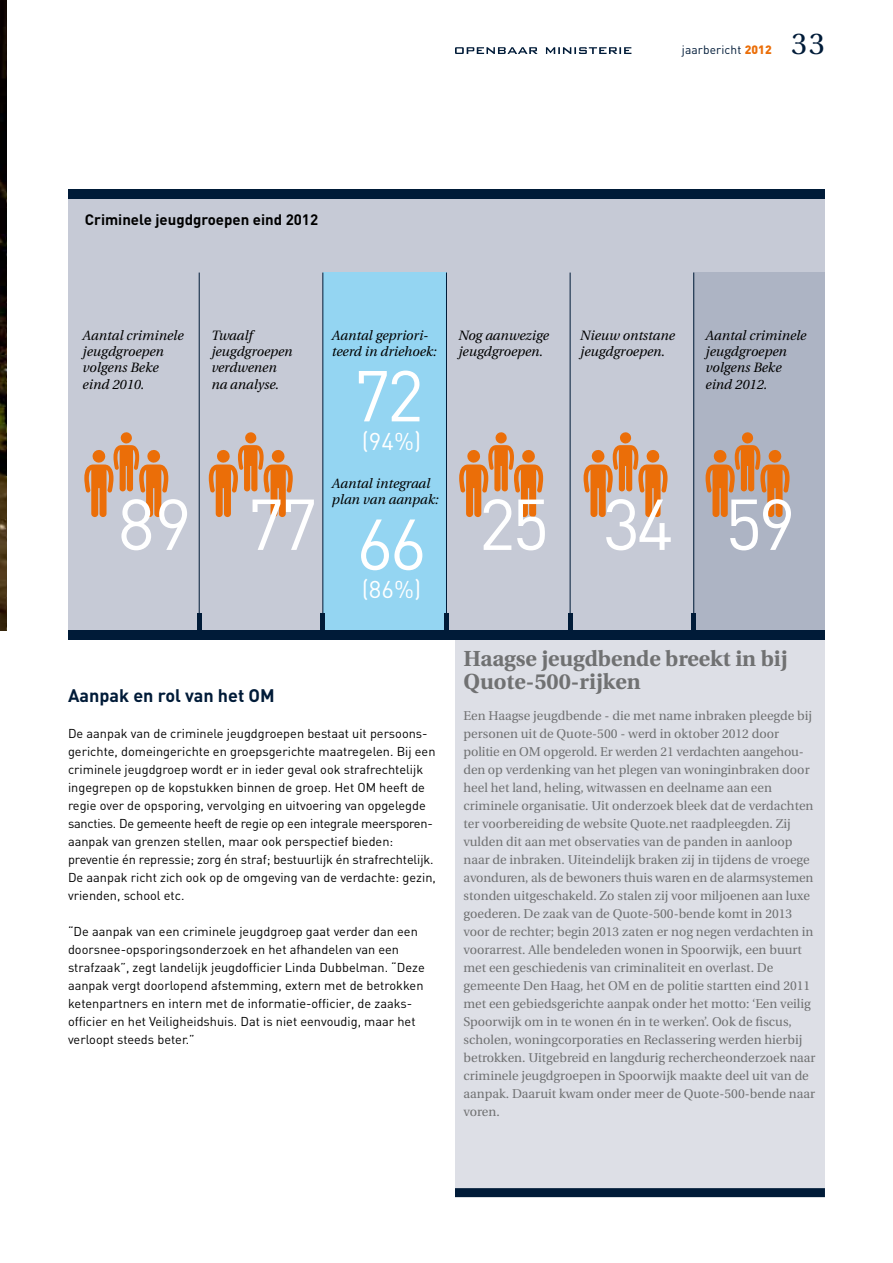
<style>
.page{position:relative;width:893px;height:1263px;background:#fff}
.page>*{position:absolute;margin:0;border:0;box-sizing:border-box;transform-origin:0 0}
.t1{font:70.8px/148.5px "DIN";letter-spacing:-.05em;color:#fff}
.t2{font:30px "Utopia";color:#001b38}
.t3{font:24px "DIN";color:#fff}
.t4{font:700 21.75px/22.5px "Utopia";color:#707172}
.t5{font:700 18px "DIN";color:#001b38}
.t6{font:700 15px "DIN";color:#000}
.t7{font:italic 13.5px/16.2px "Utopia";color:#000}
.t8{font:12.75px/18px "Utopia";color:#707172}
.t9{font:12.75px/18px "DIN";color:#000}
.t10{font:12px "DIN";letter-spacing:.01em;color:#001b38}
.s1{font-weight:900;color:#eb6e08}
</style>
<div class="page">
<img style="left:0;top:0;width:6px;height:630px">
<div style="left:455px;top:630px;width:370px;height:558px;background:#dddfe6"></div>
<div style="left:455px;top:1188px;width:370px;height:9px;background:#001b38"></div>
<div style="left:68px;top:198px;width:757px;height:432px;background:#c6cad6"></div>
<div style="left:323px;top:273px;width:123px;height:357px;background:#94d5f2"></div>
<div style="left:694px;top:273px;width:131px;height:357px;background:#adb4c4"></div>
<div style="left:68px;top:189px;width:757px;height:9px;background:#001b38"></div>
<div style="left:68px;top:630px;width:757px;height:9px;background:#001b38"></div>
<hr style="left:197px;top:613px;width:4px;height:24px;background:#001b38">
<hr style="left:321px;top:613px;width:4px;height:24px;background:#001b38">
<div style="left:444px;top:613px;width:5px;height:24px;background:#001b38"></div>
<hr style="left:568px;top:613px;width:4px;height:24px;background:#001b38">
<div style="left:691px;top:613px;width:5px;height:24px;background:#001b38"></div>
<hr style="left:199px;top:273px;width:1px;height:340px;background:#001b38">
<hr style="left:323px;top:273px;width:1px;height:340px;background:#001b38">
<hr style="left:446px;top:273px;width:1px;height:340px;background:#001b38">
<hr style="left:570px;top:273px;width:1px;height:340px;background:#001b38">
<hr style="left:693px;top:273px;width:1px;height:340px;background:#001b38">
<svg style="left:84px;top:432px;width:84px;height:85px"></svg>
<svg style="left:209px;top:432px;width:84px;height:85px"></svg>
<svg style="left:459px;top:432px;width:84px;height:85px"></svg>
<svg style="left:584px;top:432px;width:83px;height:85px"></svg>
<svg style="left:706px;top:432px;width:83px;height:85px"></svg>
<svg style="left:455px;top:47px;width:176px;height:7px"></svg>
<p class="t6" style="left:85px;top:210px;width:235px">Criminele jeugdgroepen eind 2012</p>
<p class="t10" style="left:682px;top:42px;width:91px">jaarbericht <span class="s1">2012</span></p>
<h2 class="t2" style="left:792px;top:27px;width:35px">33</h2>
<p class="t7" style="left:83px;top:328px;width:102px">Aantal criminele jeugdgroepen volgens Beke eind 2010.</p>
<p class="t7" style="left:211px;top:328px;width:83px">Twaalf jeugdgroepen verdwenen na analyse.</p>
<p class="t7" style="left:332px;top:328px;width:106px">Aantal gepriori&shy;teerd in driehoek:</p>
<h3 class="t3" style="left:362px;top:426px;width:61px">(94%)</h3>
<p class="t7" style="left:332px;top:476px;width:108px">Aantal integraal plan van aanpak:</p>
<p class="t7" style="left:458px;top:328px;width:92px">Nog aanwezige jeugdgroepen.</p>
<p class="t7" style="left:580px;top:328px;width:96px">Nieuw ontstane jeugdgroepen.</p>
<p class="t7" style="left:706px;top:328px;width:102px">Aantal criminele jeugdgroepen volgens Beke eind 2012.</p>
<h1 class="t1" style="left:353px;top:320px;width:75px">72<br>66</h1>
<h1 class="t1" style="left:118px;top:449px;width:201px">89 77</h1>
<h1 class="t1" style="left:479px;top:449px;width:318px">25 34 59</h1>
<h3 class="t3" style="left:362px;top:574px;width:61px">(86%)</h3>
<h3 class="t5" style="left:68px;top:684px;width:208px">Aanpak en rol van het OM</h3>
<p class="t9" style="left:68px;top:724px;width:369px">De aanpak van de criminele jeugdgroepen bestaat uit persoons&shy;gerichte, domeingerichte en groepsgerichte maatregelen. Bij een criminele jeugdgroep wordt er in ieder geval ook strafrechtelijk ingegrepen op de kopstukken binnen de groep. Het OM heeft de regie over de opsporing, vervolging en uitvoering van opgelegde sancties. De gemeente heeft de regie op een integrale meersporen&shy;aanpak van grenzen stellen, maar ook perspectief bieden: preventie én repressie; zorg én straf; bestuurlijk én strafrechtelijk.<br>De aanpak richt zich ook op de omgeving van de verdachte: gezin, vrienden, school etc.</p>
<p class="t9" style="left:68px;top:922px;width:358px">“De aanpak van een criminele jeugdgroep gaat verder dan een doorsnee-opsporingsonderzoek en het afhandelen van een strafzaak”, zegt landelijk jeugdofficier Linda Dubbelman. “Deze aanpak vergt doorlopend afstemming, extern met de betrokken ketenpartners en intern met de informatie-officier, de zaaks&shy;officier en het Veiligheidshuis. Dat is niet eenvoudig, maar het verloopt steeds beter.”</p>
<h3 class="t4" style="left:463px;top:648px;width:326px">Haagse jeugdbende breekt in bij<br>Quote-500-rijken</h3>
<p class="t8" style="left:463px;top:707px;width:354px">Een Haagse jeugdbende - die met name inbraken pleegde bij personen uit de Quote-500 - werd in oktober 2012 door politie en OM opgerold. Er werden 21 verdachten aangehou&shy;den op verdenking van het plegen van woninginbraken door heel het land, heling, witwassen en deelname aan een criminele organisatie. Uit onderzoek bleek dat de verdachten ter voorbereiding de website Quote.net raadpleegden. Zij vulden dit aan met observaties van de panden in aanloop naar de inbraken. Uiteindelijk braken zij in tijdens de vroege avonduren, als de bewoners thuis waren en de alarmsystemen stonden uitgeschakeld. Zo stalen zij voor miljoenen aan luxe goederen. De zaak van de Quote-500-bende komt in 2013 voor de rechter; begin 2013 zaten er nog negen verdachten in voorarrest. Alle bendeleden wonen in Spoorwijk, een buurt met een geschiedenis van criminaliteit en overlast. De gemeente Den Haag, het OM en de politie startten eind 2011 met een gebiedsgerichte aanpak onder het motto: ‘Een veilig Spoorwijk om in te wonen én in te werken’. Ook de fiscus, scholen, woningcorporaties en Reclassering werden hierbij betrokken. Uitgebreid en langdurig rechercheonderzoek naar criminele jeugdgroepen in Spoorwijk maakte deel uit van de aanpak. Daaruit kwam onder meer de Quote-500-bende naar voren.</p>
</div>
